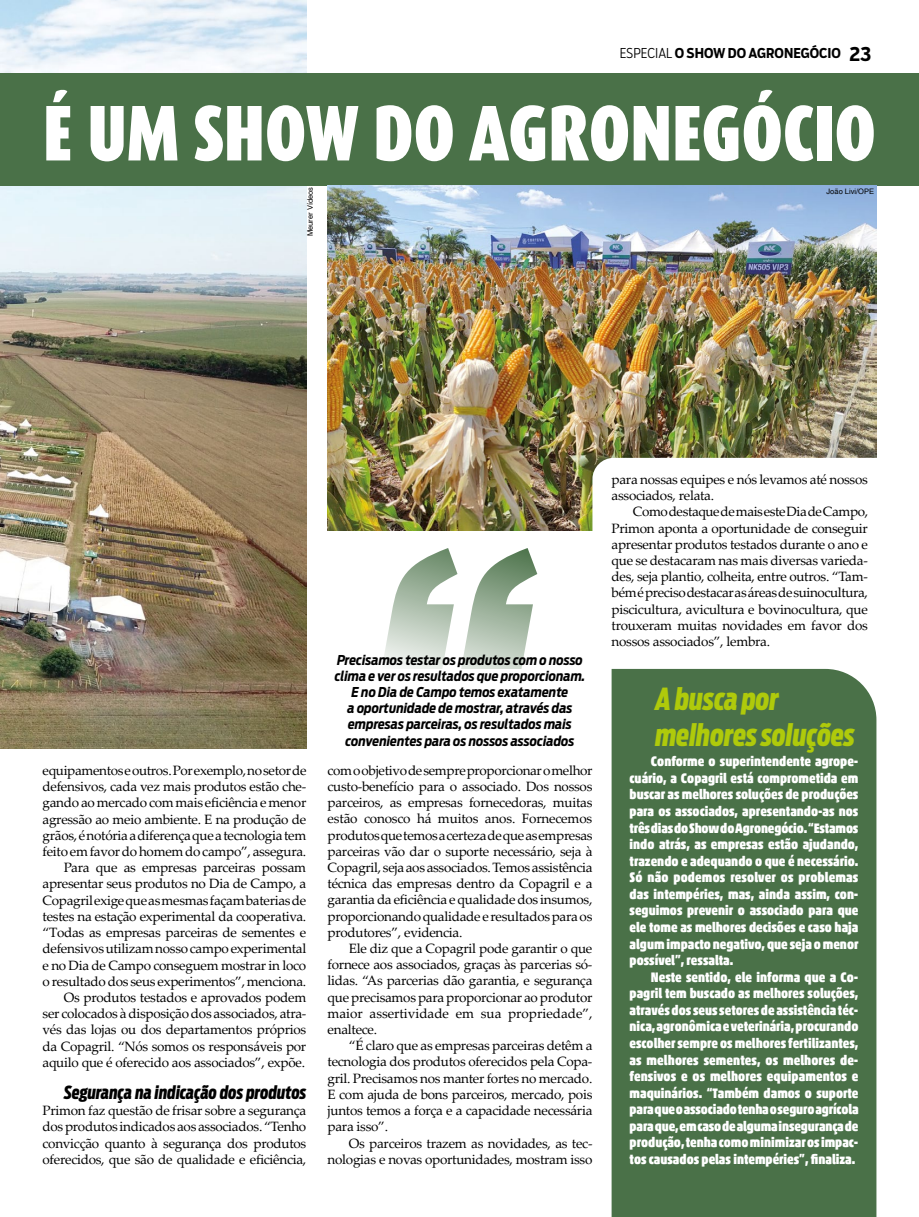
<style>
.page{position:relative;width:919px;height:1217px;background:#fff}
.page>*{position:absolute;margin:0;border:0;box-sizing:border-box;transform-origin:0 0}
.t1{font:900 79.05px "Dax Condensed";letter-spacing:-.01em;color:#fff;scale:.95 1}
.t2{font:italic 800 30px/36px "Boomer Extra Cond";color:#afca0b}
.t3{font:italic 800 18px "Boomer Extra Cond";color:#000}
.t4{font:900 condensed 13.8px/16.5px "Akko Pro";color:#fff;text-align:justify}
.t5{font:13.5px/16.2px "Palatino Linotype";letter-spacing:-.02em;color:#000;text-align:justify}
.t6{font:italic 700 13.5px/16.2px "Antenna Cond";color:#000;text-align:center}
.t7{font:700 13.5px "Boomer Cond";color:#000}
.t8{font:7.5px "Switzerland";color:#000}
.s1{font-weight:300}
.s2{font-size:19.5px}
</style>
<div class="page">
<img style="left:0;top:0;width:306px;height:748px">
<div style="left:0;top:73px;width:918px;height:113px;background:#4a7148"></div>
<div style="left:611px;top:668px;width:265px;height:548px;background:#4a7148"></div>
<img style="left:327px;top:186px;width:549px;height:344px">
<svg style="left:383px;top:548px;width:154px;height:120px"></svg>
<svg style="left:592px;top:458px;width:284px;height:73px"></svg>
<p class="t7" style="left:619px;top:45px;width:253px"><span class="s1">ESPECIAL</span> O SHOW DO AGRONEGÓCIO <span class="s2">23</span></p>
<h1 class="t1" style="left:43px;top:89px;width:879px">É UM SHOW DO AGRONEGÓCIO</h1>
<p class="t8" style="left:306px;top:236px;width:51px;rotate:-90deg">Meurer Vídeos</p>
<p class="t8" style="left:826px;top:187px;width:49px">João Livi/OPE</p>
<p class="t5" style="left:43px;top:761px;width:265px;text-align:right">equipamentos e outros. Por exemplo, no setor de defensivos, cada vez mais produtos estão che&shy;gando ao mercado com mais eficiência e menor agressão ao meio ambiente. E na produção de grãos, é notória a diferença que a tecnologia tem feito em favor do homem do campo”, assegura.<br>Para que as empresas parceiras possam apresentar seus produtos no Dia de Campo, a Copagril exige que as mesmas façam baterias de testes na estação experimental da cooperativa. “Todas as empresas parceiras de sementes e defensivos utilizam nosso campo experimental e no Dia de Campo conseguem mostrar in loco o resultado dos seus experimentos”, menciona.<br>Os produtos testados e aprovados podem<br>ser colocados à disposição dos associados, atra&shy;vés das lojas ou dos departamentos próprios da Copagril. “Nós somos os responsáveis por aquilo que é oferecido aos associados”, expõe.</p>
<h3 class="t3" style="left:64px;top:1081px;width:244px">Segurança na indicação dos produtos</h3>
<p class="t5" style="left:43px;top:1101px;width:265px">Primon faz questão de frisar sobre a segurança dos produtos indicados aos associados. “Tenho convicção quanto à segurança dos produtos oferecidos, que são de qualidade e eficiência,</p>
<p class="t6" style="left:335px;top:651px;width:252px">Precisamos testar os produtos com o nosso clima e ver os resultados que proporcionam.<br>E no Dia de Campo temos exatamente<br>a oportunidade de mostrar, através das empresas parceiras, os resultados mais convenientes para os nossos associados</p>
<p class="t5" style="left:327px;top:761px;width:266px">com o objetivo de sempre proporcionar o melhor custo-benefício para o associado. Dos nossos parceiros, as empresas fornecedoras, muitas estão conosco há muitos anos. Fornecemos produtos que temos a certeza de que as empresas parceiras vão dar o suporte necessário, seja à Copagril, seja aos associados. Temos assistência técnica das empresas dentro da Copagril e a garantia da eficiência e qualidade dos insumos, proporcionando qualidade e resultados para os produtores”, evidencia.</p>
<p class="t5" style="left:327px;top:939px;width:266px;text-indent:21px">Ele diz que a Copagril pode garantir o que fornece aos associados, graças às parcerias só&shy;lidas. “As parcerias dão garantia, e segurança que precisamos para proporcionar ao produtor maior assertividade em sua propriedade”, enaltece.</p>
<p class="t5" style="left:327px;top:1036px;width:266px;text-indent:21px">“É claro que as empresas parceiras detêm a tecnologia dos produtos oferecidos pela Copa&shy;gril. Precisamos nos manter fortes no mercado.<br>E com ajuda de bons parceiros, mercado, pois juntos temos a força e a capacidade necessária para isso”.</p>
<p class="t5" style="left:327px;top:1133px;width:266px;text-align:right">Os parceiros trazem as novidades, as tec&shy;nologias e novas oportunidades, mostram isso</p>
<p class="t5" style="left:611px;top:470px;width:258px">para nossas equipes e nós levamos até nossos associados, relata.</p>
<p class="t5" style="left:611px;top:503px;width:258px;text-indent:21px">Como destaque de mais este Dia de Campo, Primon aponta a oportunidade de conseguir apresentar produtos testados durante o ano e que se destacaram nas mais diversas varieda&shy;des, seja plantio, colheita, entre outros. “Tam&shy;bém é preciso destacar as áreas de suinocultura, piscicultura, avicultura e bovinocultura, que trouxeram muitas novidades em favor dos nossos associados”, lembra.</p>
<h2 class="t2" style="left:655px;top:680px;width:201px">A busca por melhores soluções</h2>
<p class="t4" style="left:629px;top:753px;width:230px;text-indent:21px">Conforme o superintendente agrope&shy;cuário, a Copagril está comprometida em buscar as melhores soluções de produções para os associados, apresentando-as nos três dias do Show do Agronegócio. “Estamos indo atrás, as empresas estão ajudando, trazendo e adequando o que é necessário.<br>Só não podemos resolver os problemas das intempéries, mas, ainda assim, con&shy;seguimos prevenir o associado para que ele tome as melhores decisões e caso haja algum impacto negativo, que seja o menor possível”, ressalta.</p>
<p class="t4" style="left:629px;top:968px;width:230px;text-indent:21px">Neste sentido, ele informa que a Co&shy;pagril tem buscado as melhores soluções, através dos seus setores de assistência téc&shy;nica, agronômica e veterinária, procurando escolher sempre os melhores fertilizantes, as melhores sementes, os melhores de&shy;fensivos e os melhores equipamentos e maquinários. “Também damos o suporte para que o associado tenha o seguro agrícola para que, em caso de alguma insegurança de produção, tenha como minimizar os impac&shy;tos causados pelas intempéries”, finaliza.</p>
</div>
